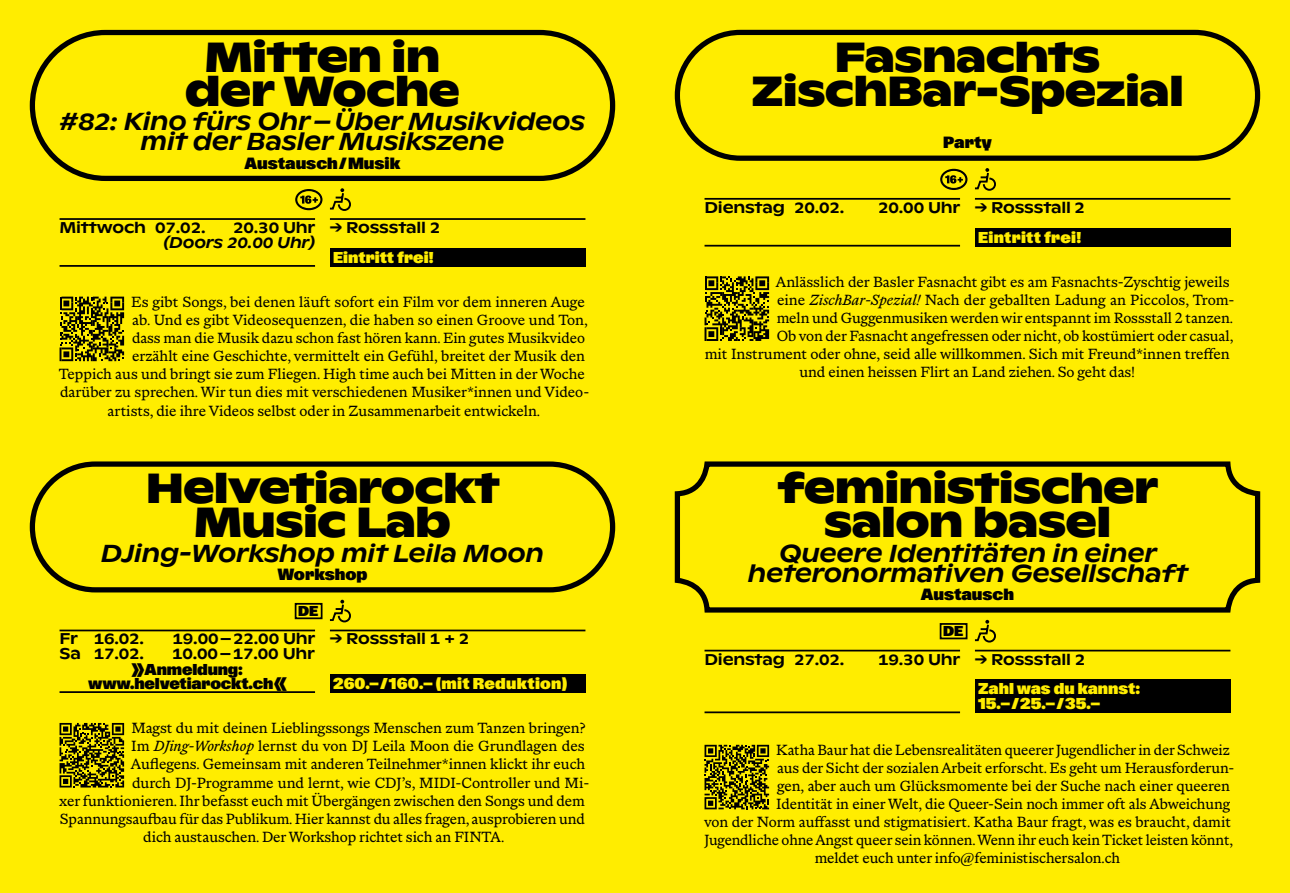
<style>
.page{position:relative;width:1290px;height:893px;background:#ffed00}
.page>*{position:absolute;margin:0;border:0;box-sizing:border-box;transform-origin:0 0}
.t1{font:700 42px/34.1px "ABC Ginto Nord";letter-spacing:-.02em;color:#000;text-align:center}
.t2{font:italic 500 24.5px/20.1px "ABC Ginto Nord";letter-spacing:-.01em;color:#000;text-align:center}
.t3{font:16.28px "ABC Gravity Variable";color:#000}
.t4{font:15.75px "ABC Marist";letter-spacing:-.005em;color:#000}
.t5{font:15.75px/14.9px "ABC Gravity";color:#ffed00}
.t6{font:15.75px/14.9px "ABC Gravity";letter-spacing:-.01em;color:#000;text-align:center}
.t7{font:15.75px "ABC Gravity";letter-spacing:.02em;color:#ffed00}
.t8{font:500 15.58px "ABC Ginto Nord";letter-spacing:-.01em;color:#000}
.t9{font:italic 500 15.58px "ABC Ginto Nord";letter-spacing:-.01em;color:#000}
.t10{font:14.35px "ABC Gravity";color:#000}
.s1{font-style:italic}
</style>
<div class="page">
<hr style="left:704px;top:245px;width:256px;height:2px;background:#000">
<hr style="left:704px;top:198px;width:256px;height:2px;background:#000">
<hr style="left:975px;top:198px;width:255px;height:2px;background:#000">
<div style="left:975px;top:228px;width:255px;height:19px;background:#000"></div>
<hr style="left:704px;top:711px;width:256px;height:2px;background:#000">
<hr style="left:704px;top:650px;width:256px;height:1px;background:#000">
<hr style="left:60px;top:691px;width:255px;height:2px;background:#000">
<hr style="left:60px;top:630px;width:255px;height:1px;background:#000">
<hr style="left:60px;top:265px;width:255px;height:2px;background:#000">
<hr style="left:60px;top:218px;width:255px;height:2px;background:#000">
<hr style="left:975px;top:650px;width:255px;height:1px;background:#000">
<div style="left:975px;top:679px;width:255px;height:34px;background:#000"></div>
<hr style="left:330px;top:630px;width:255px;height:1px;background:#000">
<div style="left:330px;top:674px;width:255px;height:19px;background:#000"></div>
<hr style="left:330px;top:218px;width:255px;height:2px;background:#000">
<div style="left:330px;top:248px;width:255px;height:19px;background:#000"></div>
<div style="left:675px;top:30px;width:585px;height:131px;border:5px solid #000;border-radius:63px"></div>
<div style="left:675px;top:461px;width:585px;height:152px;border:5px solid #000;border-radius:30px"></div>
<div style="left:30px;top:461px;width:585px;height:131px;border:5px solid #000;border-radius:63px"></div>
<div style="left:30px;top:30px;width:585px;height:151px;border:5px solid #000;border-radius:73px"></div>
<svg style="left:940px;top:169px;width:27px;height:21px"></svg>
<svg style="left:974px;top:168px;width:22px;height:23px"></svg>
<svg style="left:295px;top:189px;width:27px;height:21px"></svg>
<svg style="left:329px;top:188px;width:22px;height:23px"></svg>
<div style="left:295px;top:603px;width:27px;height:16px;border:2px solid #000"></div>
<div style="left:940px;top:623px;width:27px;height:16px;border:2px solid #000"></div>
<svg style="left:329px;top:600px;width:22px;height:23px"></svg>
<svg style="left:974px;top:620px;width:22px;height:23px"></svg>
<svg style="left:60px;top:297px;width:64px;height:64px"></svg>
<svg style="left:704px;top:276px;width:65px;height:65px"></svg>
<svg style="left:60px;top:723px;width:64px;height:64px"></svg>
<svg style="left:704px;top:745px;width:65px;height:64px"></svg>
<h1 class="t1" style="left:185px;top:39px;width:277px">Mitten in der Woche</h1>
<h2 class="t2" style="left:60px;top:111px;width:527px">#82: Kino fürs Ohr – Über Musikvideos mit der Basler Musikszene</h2>
<p class="t3" style="left:245px;top:154px;width:157px">Austausch / Musik</p>
<p class="t8" style="left:60px;top:218px;width:148px">Mittwoch 07.02.</p>
<p class="t8" style="left:233px;top:218px;width:84px">20.30 Uhr</p>
<p class="t9" style="left:163px;top:233px;width:153px">(Doors 20.00 Uhr)</p>
<p class="t8" style="left:330px;top:218px;width:112px">→ Rossstall 2</p>
<p class="t5" style="left:333px;top:250px;width:102px">Eintritt frei!</p>
<p class="t4" style="left:131px;top:293px;width:455px">Es gibt Songs, bei denen läuft sofort ein Film vor dem inneren Auge</p>
<p class="t4" style="left:132px;top:311px;width:457px">ab. Und es gibt Videosequenzen, die haben so einen Groove und Ton,</p>
<p class="t4" style="left:132px;top:329px;width:454px">dass man die Musik dazu schon fast hören kann. Ein gutes Musikvideo</p>
<p class="t4" style="left:132px;top:347px;width:455px">erzählt eine Geschichte, vermittelt ein Gefühl, breitet der Musik den</p>
<p class="t4" style="left:59px;top:365px;width:527px">Teppich aus und bringt sie zum Fliegen. High time auch bei Mitten in der Woche</p>
<p class="t4" style="left:60px;top:383px;width:531px">darüber zu sprechen. Wir tun dies mit verschiedenen Musiker*innen und Video-</p>
<p class="t4" style="left:108px;top:401px;width:434px">artists, die ihre Videos selbst oder in Zusammenarbeit entwickeln.</p>
<h1 class="t1" style="left:146px;top:471px;width:356px">Helvetiarockt<br>Music Lab</h1>
<h2 class="t2" style="left:101px;top:543px;width:445px">DJing-Workshop mit Leila Moon</h2>
<p class="t3" style="left:277px;top:565px;width:92px">Workshop</p>
<p class="t10" style="left:298px;top:603px;width:22px">DE</p>
<p class="t8" style="left:60px;top:629px;width:86px">Fr 16.02.</p>
<p class="t8" style="left:173px;top:629px;width:144px">19.00 – 22.00 Uhr</p>
<p class="t8" style="left:60px;top:644px;width:86px">Sa 17.02.</p>
<p class="t8" style="left:172px;top:644px;width:144px">10.00 – 17.00 Uhr</p>
<p class="t6" style="left:88px;top:662px;width:200px">》 Anmeldung: www.helvetiarockt.ch 《</p>
<p class="t8" style="left:330px;top:629px;width:141px">→ Rossstall 1 + 2</p>
<p class="t7" style="left:333px;top:675px;width:236px">260.— / 160.— (mit Reduktion)</p>
<p class="t4" style="left:131px;top:719px;width:456px">Magst du mit deinen Lieblingssongs Menschen zum Tanzen bringen?</p>
<p class="t4" style="left:131px;top:737px;width:455px">Im <span class="s1">DJing-Workshop</span> lernst du von DJ Leila Moon die Grundlagen des</p>
<p class="t4" style="left:131px;top:755px;width:456px">Auflegens. Gemeinsam mit anderen Teilnehmer*innen klickt ihr euch</p>
<p class="t4" style="left:132px;top:773px;width:459px">durch DJ-Programme und lernt, wie CDJ’s, MIDI-Controller und Mi-</p>
<p class="t4" style="left:59px;top:791px;width:527px">xer funktionieren. Ihr befasst euch mit Übergängen zwischen den Songs und dem</p>
<p class="t4" style="left:60px;top:810px;width:526px">Spannungsaufbau für das Publikum. Hier kannst du alles fragen, ausprobieren und</p>
<p class="t4" style="left:143px;top:828px;width:363px">dich austauschen. Der Workshop richtet sich an FINTA.</p>
<h1 class="t1" style="left:751px;top:39px;width:434px">Fasnachts<br>ZischBar-Spezial</h1>
<p class="t3" style="left:943px;top:134px;width:50px">Party</p>
<p class="t8" style="left:704px;top:198px;width:141px">Dienstag 20.02.</p>
<p class="t8" style="left:878px;top:198px;width:208px">20.00 Uhr → Rossstall 2</p>
<p class="t5" style="left:978px;top:230px;width:105px">Eintritt frei!</p>
<p class="t4" style="left:776px;top:273px;width:455px">Anlässlich der Basler Fasnacht gibt es am Fasnachts-Zyschtig jeweils</p>
<p class="t4" style="left:777px;top:291px;width:459px">eine <span class="s1">ZischBar-Spezial!</span> Nach der geballten Ladung an Piccolos, Trom-</p>
<p class="t4" style="left:777px;top:309px;width:458px">meln und Guggenmusiken werden wir entspannt im Rossstall 2 tanzen.</p>
<p class="t4" style="left:777px;top:327px;width:458px">Ob von der Fasnacht angefressen oder nicht, ob kostümiert oder casual,</p>
<p class="t4" style="left:705px;top:345px;width:527px">mit Instrument oder ohne, seid alle willkommen. Sich mit Freund*innen treffen</p>
<p class="t4" style="left:799px;top:363px;width:337px">und einen heissen Flirt an Land ziehen. So geht das!</p>
<h1 class="t1" style="left:777px;top:471px;width:382px">feministischer salon basel</h1>
<h2 class="t2" style="left:748px;top:543px;width:441px">Queere Identitäten in einer heteronormativen Gesellschaft</h2>
<p class="t3" style="left:921px;top:585px;width:95px">Austausch</p>
<p class="t10" style="left:943px;top:623px;width:22px">DE</p>
<p class="t8" style="left:704px;top:649px;width:141px">Dienstag 27.02.</p>
<p class="t8" style="left:878px;top:649px;width:84px">19.30 Uhr</p>
<p class="t8" style="left:975px;top:649px;width:112px">→ Rossstall 2</p>
<p class="t5" style="left:978px;top:682px;width:164px">Zahl was du kannst:<br>15.— / 25.— / 35.—</p>
<p class="t4" style="left:776px;top:740px;width:455px">Katha Baur hat die Lebensrealitäten queerer Jugendlicher in der Schweiz</p>
<p class="t4" style="left:777px;top:758px;width:459px">aus der Sicht der sozialen Arbeit erforscht. Es geht um Herausforderun-</p>
<p class="t4" style="left:777px;top:777px;width:454px">gen, aber auch um Glücksmomente bei der Suche nach einer queeren</p>
<p class="t4" style="left:776px;top:795px;width:455px">Identität in einer Welt, die Queer-Sein noch immer oft als Abweichung</p>
<p class="t4" style="left:704px;top:813px;width:528px">von der Norm auffasst und stigmatisiert. Katha Baur fragt, was es braucht, damit</p>
<p class="t4" style="left:704px;top:831px;width:530px">Jugendliche ohne Angst queer sein können. Wenn ihr euch kein Ticket leisten könnt,</p>
<p class="t4" style="left:815px;top:849px;width:307px">meldet euch unter info@feministischersalon.ch</p>
</div>
